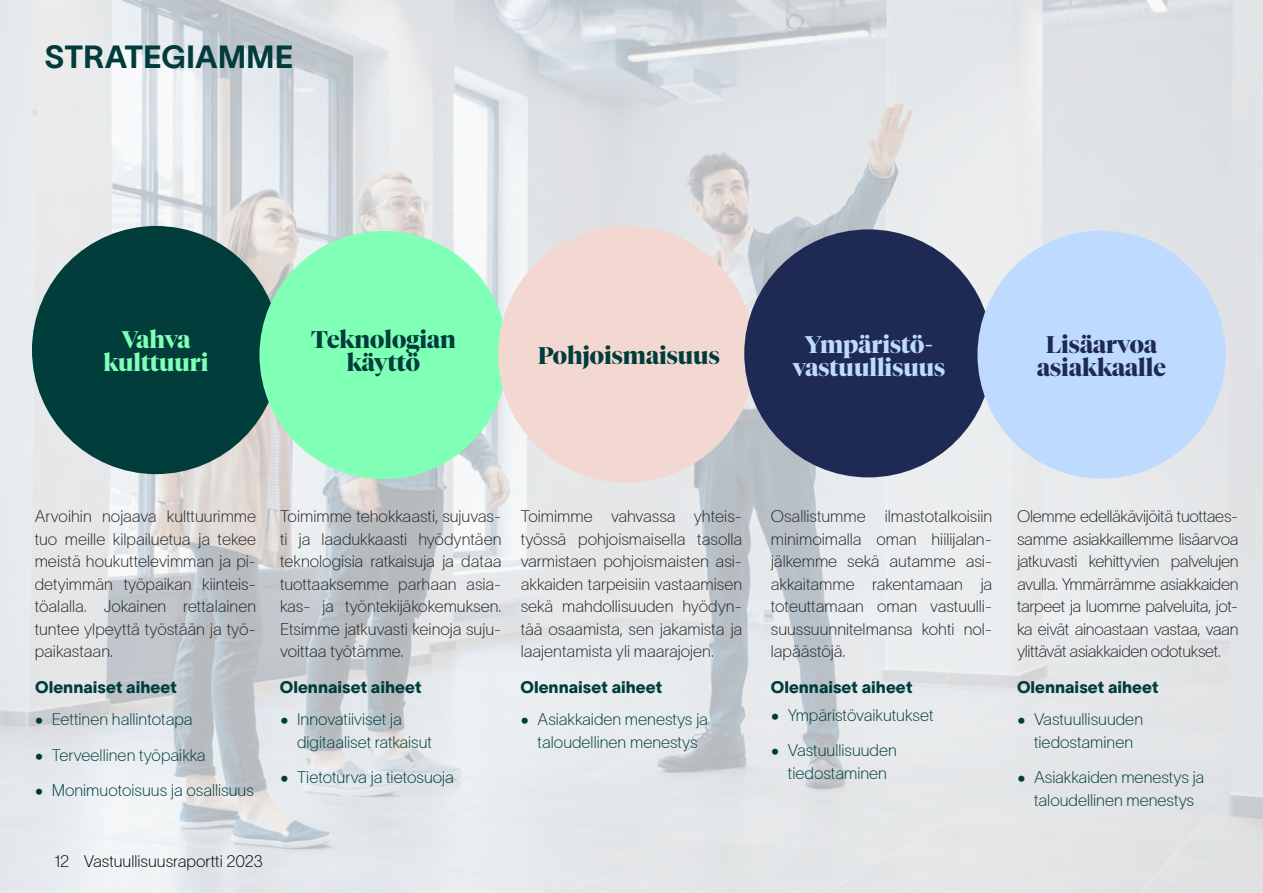
<style>
.page{position:relative;width:1263px;height:893px;background:#fff}
.page>*{position:absolute;margin:0;border:0;box-sizing:border-box;transform-origin:0 0}
.heading_1{font:31.5px "TWK Lausanne 700";color:#003c3b}
.Rubrik_brödtext{font:700 24px/22.5px "Tiempos Fine";color:#003c3b;text-align:center}
.Rubrik_brödtext-2{font:700 24px/22.5px "Tiempos Fine";color:#bedaff;text-align:center}
.Rubrik_brödtext-3{font:700 24px/22.5px "Tiempos Fine";color:#1e2a54;text-align:center}
.Rubrik_brödtext-4{font:700 24px "Tiempos Fine";color:#80ffb7}
.Rubrik_brödtext-5{font:16.5px/22.5px "TWK Lausanne 100";color:#262626;text-align:justify}
.t1{font:16.5px/22.5px "TWK Lausanne 100";color:#003c3b;text-align:center}
.Rubriker{font:16.5px "TWK Lausanne 900";color:#003c3b}
.t2{font:16.5px "TWK Lausanne 100";color:#000}
</style>
<div class="page">
<img style="left:0;top:0;width:1263px;height:893px">
<div style="left:32px;top:226px;width:248px;height:248px;background:#003d3b;border-radius:50%"></div>
<div style="left:259px;top:231px;width:248px;height:248px;background:#80ffb7;border-radius:50%"></div>
<div style="left:498px;top:226px;width:257px;height:257px;background:#f2d8d1;border-radius:50%"></div>
<div style="left:744px;top:229px;width:248px;height:248px;background:#1e2a54;border-radius:50%"></div>
<div style="left:977px;top:231px;width:248px;height:248px;background:#bedaff;border-radius:50%"></div>
<p class="heading_1" style="left:45px;top:35px;width:250px">STRATEGIAMME</p>
<p class="Rubrik_brödtext-4" style="left:121px;top:325px;width:71px">Vahva</p>
<p class="Rubrik_brödtext-4" style="left:103px;top:348px;width:107px">kulttuuri</p>
<p class="Rubrik_brödtext" style="left:538px;top:345px;width:184px">Pohjoismaisuus</p>
<p class="Rubrik_brödtext-2" style="left:792px;top:333px;width:154px">Ympäristö&shy;vastuullisuus</p>
<p class="Rubrik_brödtext-3" style="left:1037px;top:333px;width:130px">Lisäarvoa asiakkaalle</p>
<p class="Rubrik_brödtext" style="left:311px;top:328px;width:146px">Teknologian käyttö</p>
<p class="Rubrik_brödtext-5" style="left:35px;top:504px;width:223px">Arvoihin nojaava kulttuurimme tuo meille kilpailuetua ja tekee meistä houkuttelevimman ja pi&shy;detyimmän työpaikan kiinteis&shy;töalalla. Jokainen rettalainen tuntee ylpeyttä työstään ja työ&shy;paikastaan.</p>
<p class="Rubrik_brödtext-5" style="left:280px;top:504px;width:223px">Toimimme tehokkaasti, sujuvas&shy;ti ja laadukkaasti hyödyntäen teknologisia ratkaisuja ja dataa tuottaaksemme parhaan asia&shy;kas- ja työntekijäkokemuksen.<br>Etsimme jatkuvasti keinoja suju&shy;voittaa työtämme.</p>
<p class="Rubrik_brödtext-5" style="left:521px;top:504px;width:223px">Toimimme vahvassa yhteis&shy;työssä pohjoismaisella tasolla varmistaen pohjoismaisten asi&shy;akkaiden tarpeisiin vastaamisen sekä mahdollisuuden hyödyn&shy;tää osaamista, sen jakamista ja laajentamista yli maarajojen.</p>
<p class="Rubrik_brödtext-5" style="left:771px;top:504px;width:223px">Osallistumme ilmastotalkoisiin minimoimalla oman hiilijalan&shy;jälkemme sekä autamme asi&shy;akkaitamme rakentamaan ja toteuttamaan oman vastuulli&shy;suussuunnitelmansa kohti nol&shy;lapäästöjä.</p>
<p class="Rubrik_brödtext-5" style="left:1017px;top:504px;width:223px">Olemme edelläkävijöitä tuottaes&shy;samme asiakkaillemme lisäarvoa jatkuvasti kehittyvien palvelujen avulla. Ymmärrämme asiakkaiden tarpeet ja luomme palveluita, jot&shy;ka eivät ainoastaan vastaa, vaan ylittävät asiakkaiden odotukset.</p>
<p class="Rubriker" style="left:35px;top:675px;width:143px">Olennaiset aiheet</p>
<p class="t1" style="left:35px;top:707px;width:159px">• Eettinen hallintotapa</p>
<p class="t1" style="left:35px;top:742px;width:172px">• Terveellinen työpaikka</p>
<p class="t1" style="left:35px;top:777px;width:221px">• Monimuotoisuus ja osallisuus</p>
<p class="Rubriker" style="left:280px;top:675px;width:143px">Olennaiset aiheet</p>
<p class="Rubriker" style="left:521px;top:675px;width:143px">Olennaiset aiheet</p>
<p class="Rubriker" style="left:771px;top:675px;width:143px">Olennaiset aiheet</p>
<p class="Rubriker" style="left:1017px;top:675px;width:143px">Olennaiset aiheet</p>
<p class="t1" style="left:521px;top:707px;width:189px">• Asiakkaiden menestys ja taloudellinen menestys</p>
<p class="t1" style="left:771px;top:703px;width:164px">• Ympäristövaikutukset</p>
<p class="t1" style="left:297px;top:707px;width:136px;text-align:left;text-indent:-17px">• Innovatiiviset ja digitaaliset ratkaisut</p>
<p class="t1" style="left:280px;top:765px;width:175px">• Tietoturva ja tietosuoja</p>
<p class="t1" style="left:1017px;top:707px;width:128px">• Vastuullisuuden tiedostaminen</p>
<p class="t1" style="left:1017px;top:765px;width:189px">• Asiakkaiden menestys ja taloudellinen menestys</p>
<p class="t1" style="left:771px;top:738px;width:128px">• Vastuullisuuden tiedostaminen</p>
<p class="t2" style="left:54px;top:850px;width:210px">12 Vastuullisuusraportti 2023</p>
</div>
